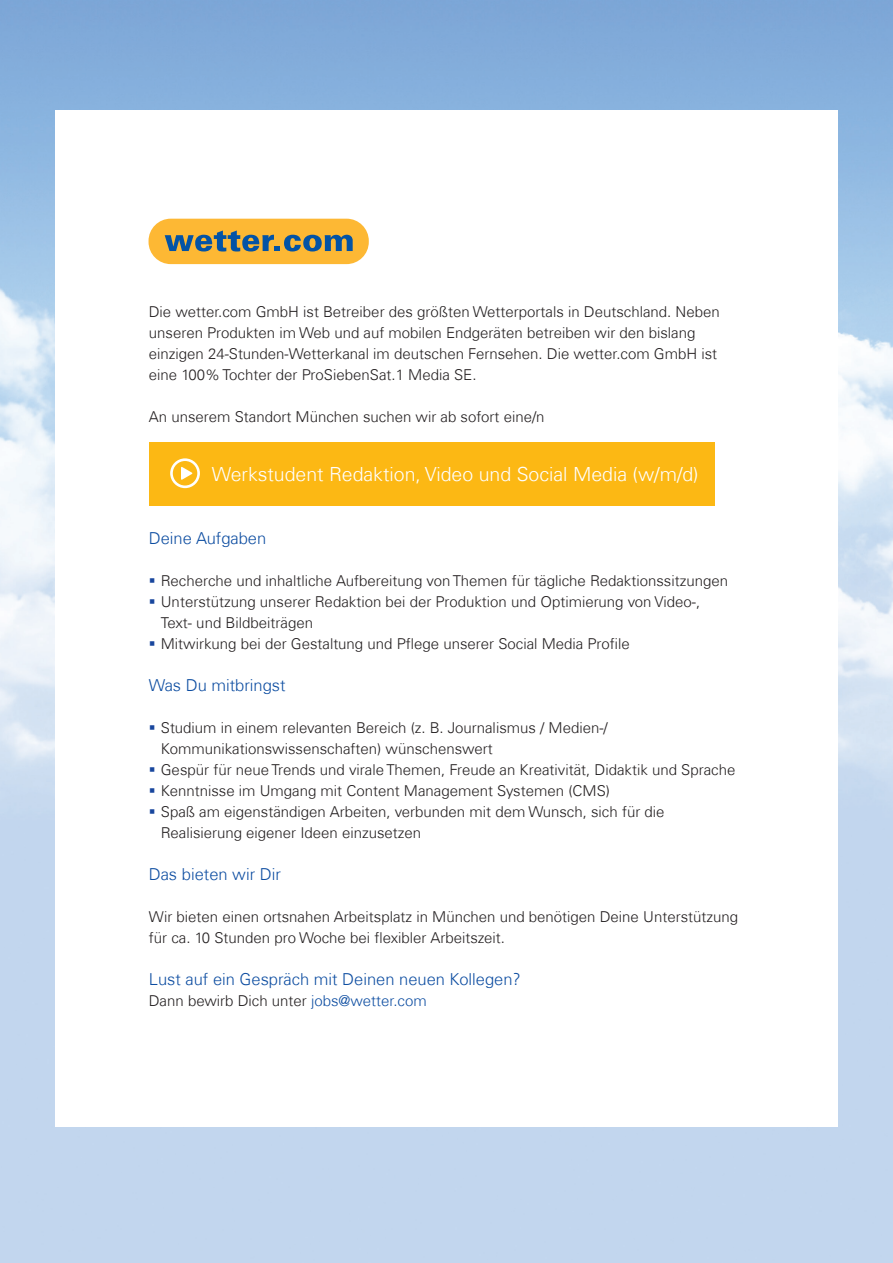
<style>
.page{position:relative;width:893px;height:1263px;background:#fff}
.page>*{position:absolute;margin:0;border:0;box-sizing:border-box;transform-origin:0 0}
.t1{font:300 19.5px "Univers Com 45";color:#fff}
.t2{font:300 16.5px "Univers Com 45";color:#0d4da1}
.t3{font:300 15px/21px "Univers Com 45";color:#231f20}
.s1{color:#18469d}
.s2{color:#0d4da1}
</style>
<div class="page">
<div style="left:149px;top:442px;width:565px;height:64px;background:#fcb814"></div>
<div style="left:149px;top:219px;width:220px;height:45px;background:#fdb834;border-radius:22px"></div>
<svg style="left:165px;top:230px;width:188px;height:21px"></svg>
<svg style="left:170px;top:458px;width:30px;height:30px"></svg>
<p class="t3" style="left:149px;top:301px;width:572px">Die wetter.com GmbH ist Betreiber des größten Wetterportals in Deutschland. Neben unseren Produkten im Web und auf mobilen Endgeräten betreiben wir den bislang einzigen 24-Stunden-Wetterkanal im deutschen Fernsehen. Die wetter.com GmbH ist eine 100% Tochter der ProSiebenSat.1 Media SE.</p>
<p class="t3" style="left:149px;top:406px;width:397px">An unserem Standort München suchen wir ab sofort eine/n</p>
<h1 class="t1" style="left:212px;top:462px;width:488px">Werkstudent Redaktion, Video und Social Media (w/m/d)</h1>
<p class="t2" style="left:149px;top:528px;width:119px">Deine Aufgaben</p>
<p class="t3" style="left:149px;top:570px;width:581px"><span class="s1">▪</span> Recherche und inhaltliche Aufbereitung von Themen für tägliche Redaktionssitzungen</p>
<p class="t3" style="left:161px;top:591px;width:541px;text-indent:-12px"><span class="s1">▪</span> Unterstützung unserer Redaktion bei der Produktion und Optimierung von Video-,<br>Text- und Bildbeiträgen</p>
<p class="t3" style="left:149px;top:633px;width:482px"><span class="s1">▪</span> Mitwirkung bei der Gestaltung und Pflege unserer Social Media Profile</p>
<p class="t2" style="left:149px;top:675px;width:138px">Was Du mitbringst</p>
<p class="t3" style="left:161px;top:717px;width:448px;text-indent:-12px"><span class="s1">▪</span> Studium in einem relevanten Bereich (z. B. Journalismus / Medien-/<br>Kommunikationswissenschaften) wünschenswert</p>
<p class="t3" style="left:149px;top:759px;width:588px"><span class="s1">▪</span> Gespür für neue Trends und virale Themen, Freude an Kreativität, Didaktik und Sprache</p>
<p class="t3" style="left:149px;top:780px;width:463px"><span class="s1">▪</span> Kenntnisse im Umgang mit Content Management Systemen (CMS)</p>
<p class="t3" style="left:161px;top:801px;width:505px;text-indent:-12px"><span class="s1">▪</span> Spaß am eigenständigen Arbeiten, verbunden mit dem Wunsch, sich für die<br>Realisierung eigener Ideen einzusetzen</p>
<p class="t2" style="left:149px;top:864px;width:133px">Das bieten wir Dir</p>
<p class="t3" style="left:149px;top:906px;width:591px">Wir bieten einen ortsnahen Arbeitsplatz in München und benötigen Deine Unterstützung für ca. 10 Stunden pro Woche bei flexibler Arbeitszeit.</p>
<p class="t2" style="left:149px;top:969px;width:373px">Lust auf ein Gespräch mit Deinen neuen Kollegen?</p>
<p class="t3" style="left:149px;top:990px;width:279px">Dann bewirb Dich unter <span class="s2">jobs@wetter.com</span></p>
</div>
